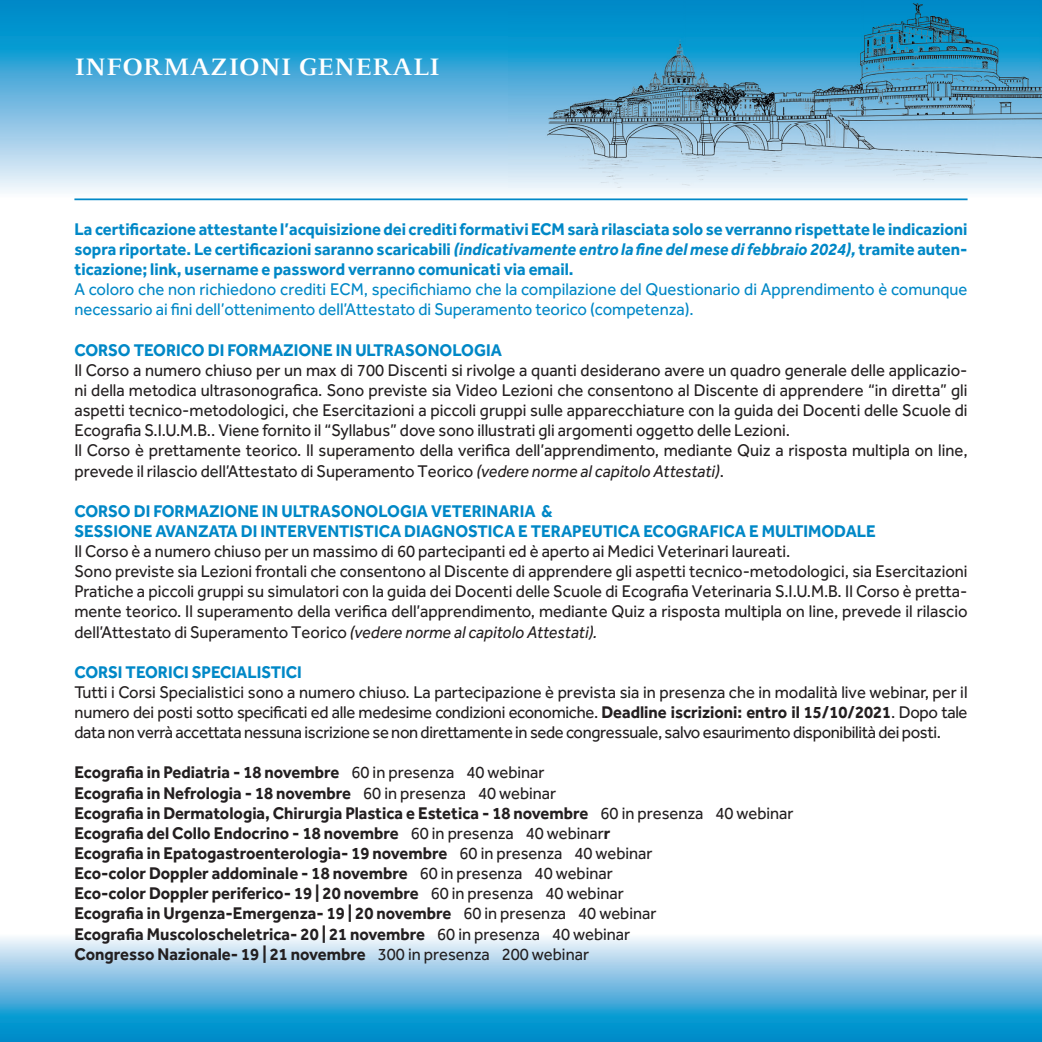
<style>
.page{position:relative;width:1042px;height:1042px;background:#fff}
.page>*{position:absolute;margin:0;border:0;box-sizing:border-box;transform-origin:0 0}
.t1{font:600 26.25px "FF Celeste";color:#fff;scale:1.1 1}
.t2{font:17.5px/20.1px "Effra";color:#231f20;scale:.95 1}
.t3{font:700 17.5px/20.1px "Effra";color:#231f20;scale:.95 1}
.t4{font:700 17.5px/20.1px "Effra";color:#0088c7;text-align:justify;scale:.95 1}
.t5{font:17.5px/20.1px "Effra";color:#0088c7;scale:.95 1}
.s1{font-style:italic}
.s2{font-weight:700}
.s3{font-weight:400}
</style>
<div class="page">
<svg style="left:1px;top:937px;width:1041px;height:105px;background:#67b9df"></svg>
<svg style="left:0;top:933px;width:1px;height:109px"></svg>
<svg style="left:1px;top:0;width:1041px;height:193px;background:#6cbae0"></svg>
<svg style="left:0;top:0;width:1px;height:198px"></svg>
<img style="left:508px;top:0;width:534px;height:187px">
<hr style="left:74px;top:198px;width:893px;height:2px;background:#0088c7">
<h1 class="t1" style="left:74px;top:50px;width:334px">INFORMAZIONI GENERALI</h1>
<p class="t4" style="left:74px;top:219px;width:941px">La certificazione attestante l’acquisizione dei crediti formativi ECM sarà rilasciata solo se verranno rispettate le indicazioni sopra riportate. Le certificazioni saranno scaricabili <span class="s1">(indicativamente entro la fine del mese di febbraio 2024),</span> tramite auten&shy;ticazione; link, username e password verranno comunicati via email.</p>
<p class="t5" style="left:74px;top:279px;width:941px">A coloro che non richiedono crediti ECM, specifichiamo che la compilazione del Questionario di Apprendimento è comunque necessario ai fini dell’ottenimento dell’Attestato di Superamento teorico (competenza).</p>
<p class="t4" style="left:74px;top:339px;width:451px">CORSO TEORICO DI FORMAZIONE IN ULTRASONOLOGIA</p>
<p class="t2" style="left:74px;top:360px;width:941px">Il Corso a numero chiuso per un max di 700 Discenti si rivolge a quanti desiderano avere un quadro generale delle applicazio&shy;ni della metodica ultrasonografica. Sono previste sia Video Lezioni che consentono al Discente di apprendere “in diretta” gli aspetti tecnico-metodologici, che Esercitazioni a piccoli gruppi sulle apparecchiature con la guida dei Docenti delle Scuole di Ecografia S.I.U.M.B.. Viene fornito il “Syllabus” dove sono illustrati gli argomenti oggetto delle Lezioni.<br>Il Corso è prettamente teorico. Il superamento della verifica dell’apprendimento, mediante Quiz a risposta multipla on line, prevede il rilascio dell’Attestato di Superamento Teorico <span class="s1">(vedere norme al capitolo Attestati)</span>.</p>
<p class="t4" style="left:74px;top:500px;width:845px">CORSO DI FORMAZIONE IN ULTRASONOLOGIA VETERINARIA &amp;<br>SESSIONE AVANZATA DI INTERVENTISTICA DIAGNOSTICA E TERAPEUTICA ECOGRAFICA E MULTIMODALE</p>
<p class="t2" style="left:74px;top:541px;width:942px">Il Corso è a numero chiuso per un massimo di 60 partecipanti ed è aperto ai Medici Veterinari laureati.<br>Sono previste sia Lezioni frontali che consentono al Discente di apprendere gli aspetti tecnico-metodologici, sia Esercitazioni Pratiche a piccoli gruppi su simulatori con la guida dei Docenti delle Scuole di Ecografia Veterinaria S.I.U.M.B. Il Corso è pretta&shy;mente teorico. Il superamento della verifica dell’apprendimento, mediante Quiz a risposta multipla on line, prevede il rilascio dell’Attestato di Superamento Teorico <span class="s1">(vedere norme al capitolo Attestati).</span></p>
<p class="t4" style="left:74px;top:661px;width:241px">CORSI TEORICI SPECIALISTICI</p>
<p class="t2" style="left:74px;top:682px;width:941px;text-align:justify">Tutti i Corsi Specialistici sono a numero chiuso. La partecipazione è prevista sia in presenza che in modalità live webinar, per il numero dei posti sotto specificati ed alle medesime condizioni economiche. <span class="s2">Deadline iscrizioni: entro il 15/10/2021</span>. Dopo tale data non verrà accettata nessuna iscrizione se non direttamente in sede congressuale, salvo esaurimento disponibilità dei posti.</p>
<p class="t3" style="left:74px;top:762px;width:758px">Ecografia in Pediatria - 18 novembre <span class="s3">60 in presenza 40 webinar<br></span>Ecografia in Nefrologia - 18 novembre <span class="s3">60 in presenza 40 webinar<br></span>Ecografia in Dermatologia, Chirurgia Plastica e Estetica - 18 novembre <span class="s3">60 in presenza 40 webinar </span>Ecografia del Collo Endocrino - 18 novembre <span class="s3">60 in presenza 40 webinar</span>r<br>Ecografia in Epatogastroenterologia- 19 novembre <span class="s3">60 in presenza 40 webinar<br></span>Eco-color Doppler addominale - 18 novembre <span class="s3">60 in presenza 40 webinar<br></span>Eco-color Doppler periferico- 19 | 20 novembre <span class="s3">60 in presenza 40 webinar<br></span>Ecografia in Urgenza-Emergenza- 19 | 20 novembre <span class="s3">60 in presenza 40 webinar<br></span>Ecografia Muscoloscheletrica- 20 | 21 novembre <span class="s3">60 in presenza 40 webinar<br></span>Congresso Nazionale- 19 | 21 novembre <span class="s3">300 in presenza 200 webinar</span></p>
</div>
